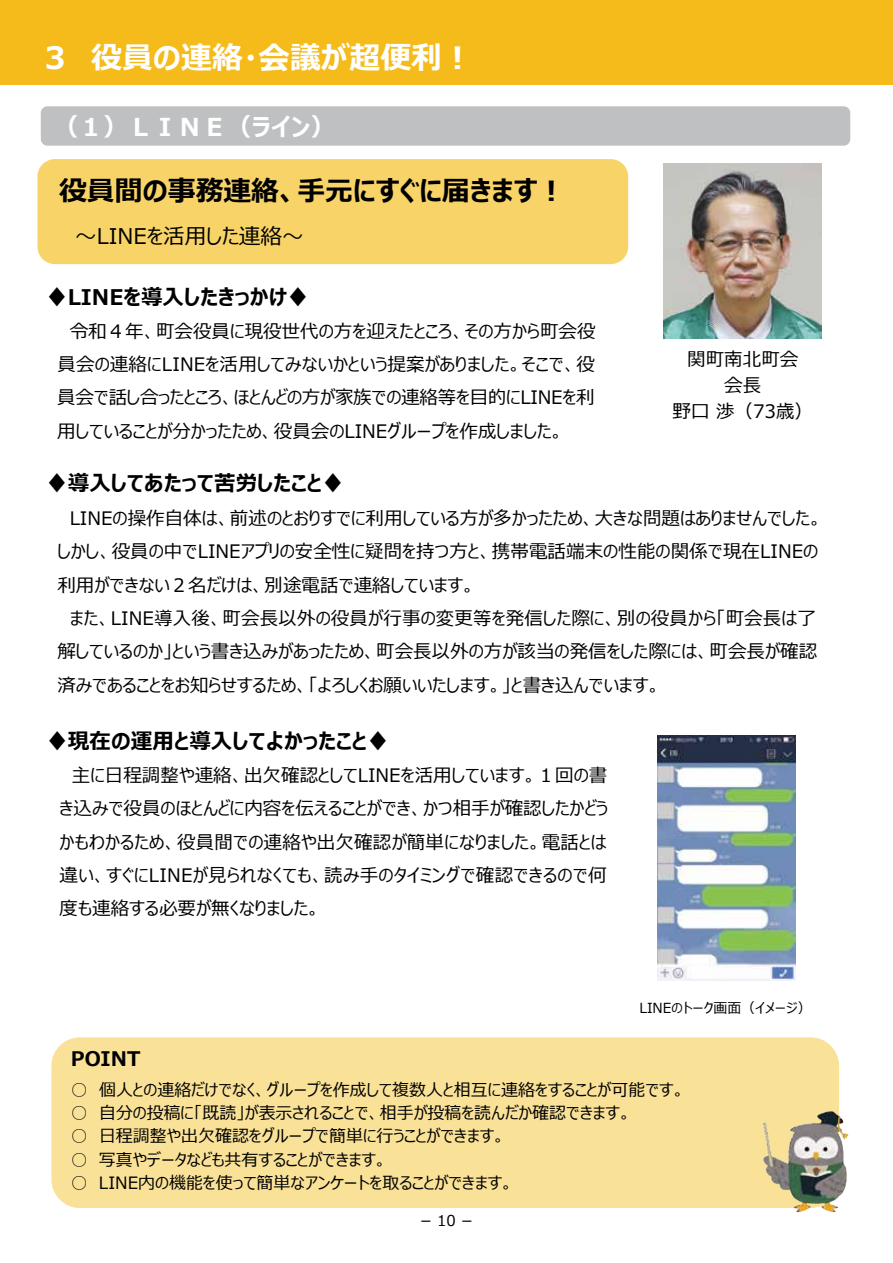
<style>
.page{position:relative;width:893px;height:1263px;background:#fff}
.page>*{position:absolute;margin:0;border:0;box-sizing:border-box;transform-origin:0 0}
.t1{font:700 30.9px "Meiryo UI";color:#fff}
.t2{font:700 27.75px "Meiryo UI";color:#000}
.t3{font:700 24.75px "Meiryo UI";color:#fff}
.t4{font:700 21.6px "Meiryo UI";color:#000}
.t5{font:21.6px "Meiryo UI";color:#000}
.t6{font:700 20.1px "Meiryo UI";color:#000}
.t7{font:18.45px/33.3px "Meiryo UI";color:#000}
.t8{font:16.95px "Meiryo UI";color:#000}
.t9{font:15px "Meiryo UI";color:#000}
.t10{font:13.95px "Meiryo UI";color:#000}
</style>
<div class="page">
<div style="left:37px;top:159px;width:591px;height:105px;background:#f7d368;border-radius:18px"></div>
<div style="left:0;top:0;width:893px;height:85px;background:#f5bb1b"></div>
<div style="left:41px;top:106px;width:809px;height:40px;background:#bfc0c1;border-radius:7px"></div>
<div style="left:51px;top:1037px;width:788px;height:171px;background:#f9e198;border-radius:28px"></div>
<img style="left:658px;top:735px;width:138px;height:245px">
<img style="left:664px;top:163px;width:158px;height:175px">
<img style="left:763px;top:1111px;width:86px;height:102px">
<h1 class="t1" style="left:40px;top:36px;width:435px">３ 役員の連絡・会議が超便利︕</h1>
<h3 class="t3" style="left:54px;top:109px;width:283px">（１）ＬＩＮＥ（ライン）</h3>
<h2 class="t2" style="left:59px;top:171px;width:508px">役員間の事務連絡、手元にすぐに届きます︕</h2>
<p class="t5" style="left:75px;top:221px;width:230px">～LINEを活用した連絡～</p>
<p class="t4" style="left:46px;top:282px;width:264px">♦LINEを導入したきっかけ♦</p>
<p class="t7" style="left:57px;top:315px;width:540px;text-align:justify;text-indent:12px">令和４年、町会役員に現役世代の方を迎えたところ、その方から町会役員会の連絡にLINEを活用してみないかという提案がありました。そこで、役員会で話し合ったところ、ほとんどの方が家族での連絡等を目的にLINEを利用していることが分かったため、役員会のLINEグループを作成しました。</p>
<p class="t4" style="left:46px;top:468px;width:299px">♦導入してあたって苦労したこと♦</p>
<p class="t7" style="left:70px;top:503px;width:754px">LINEの操作自体は、前述のとおりすでに利用している方が多かったため、大きな問題はありませんでした。</p>
<p class="t7" style="left:673px;top:347px;width:142px;line-height:26px;text-align:center">関町南北町会<br>会長<br>野口渉（73歳）</p>
<p class="t7" style="left:57px;top:536px;width:762px">しかし、役員の中でLINEアプリの安全性に疑問を持つ方と、携帯電話端末の性能の関係で現在LINEの</p>
<p class="t7" style="left:57px;top:569px;width:420px">利用ができない２名だけは、別途電話で連絡しています。</p>
<p class="t7" style="left:70px;top:603px;width:748px">また、LINE導入後、町会長以外の役員が行事の変更等を発信した際に、別の役員から「町会長は了</p>
<p class="t7" style="left:57px;top:636px;width:761px">解しているのか」という書き込みがあったため、町会長以外の方が該当の発信をした際には、町会長が確認済みであることをお知らせするため、「よろしくお願いいたします。」と書き込んでいます。</p>
<p class="t4" style="left:46px;top:726px;width:344px">♦現在の運用と導入してよかったこと♦</p>
<p class="t7" style="left:72px;top:760px;width:537px">主に日程調整や連絡、出欠確認としてLINEを活用しています。１回の書</p>
<p class="t7" style="left:60px;top:793px;width:550px">き込みで役員のほとんどに内容を伝えることができ、かつ相手が確認したかどうかもわかるため、役員間での連絡や出欠確認が簡単になりました。電話とは</p>
<p class="t7" style="left:60px;top:860px;width:549px">違い、すぐにLINEが見られなくても、読み手のタイミングで確認できるので何</p>
<p class="t7" style="left:60px;top:893px;width:262px">度も連絡する必要が無くなりました。</p>
<p class="t10" style="left:639px;top:998px;width:174px">LINEのトーク画面（イメージ）</p>
<p class="t6" style="left:71px;top:1045px;width:71px">POINT</p>
<p class="t8" style="left:71px;top:1077px;width:616px">○ 個人との連絡だけでなく、グループを作成して複数人と相互に連絡をすることが可能です。</p>
<p class="t8" style="left:71px;top:1101px;width:562px">○ 自分の投稿に「既読」が表示されることで、相手が投稿を読んだか確認できます。</p>
<p class="t8" style="left:71px;top:1124px;width:436px">○ 日程調整や出欠確認をグループで簡単に行うことができます。</p>
<p class="t8" style="left:71px;top:1148px;width:318px">○ 写真やデータなども共有することができます。</p>
<p class="t8" style="left:71px;top:1171px;width:444px">○ LINE内の機能を使って簡単なアンケートを取ることができます。</p>
<p class="t9" style="left:418px;top:1210px;width:58px">－10－</p>
</div>
